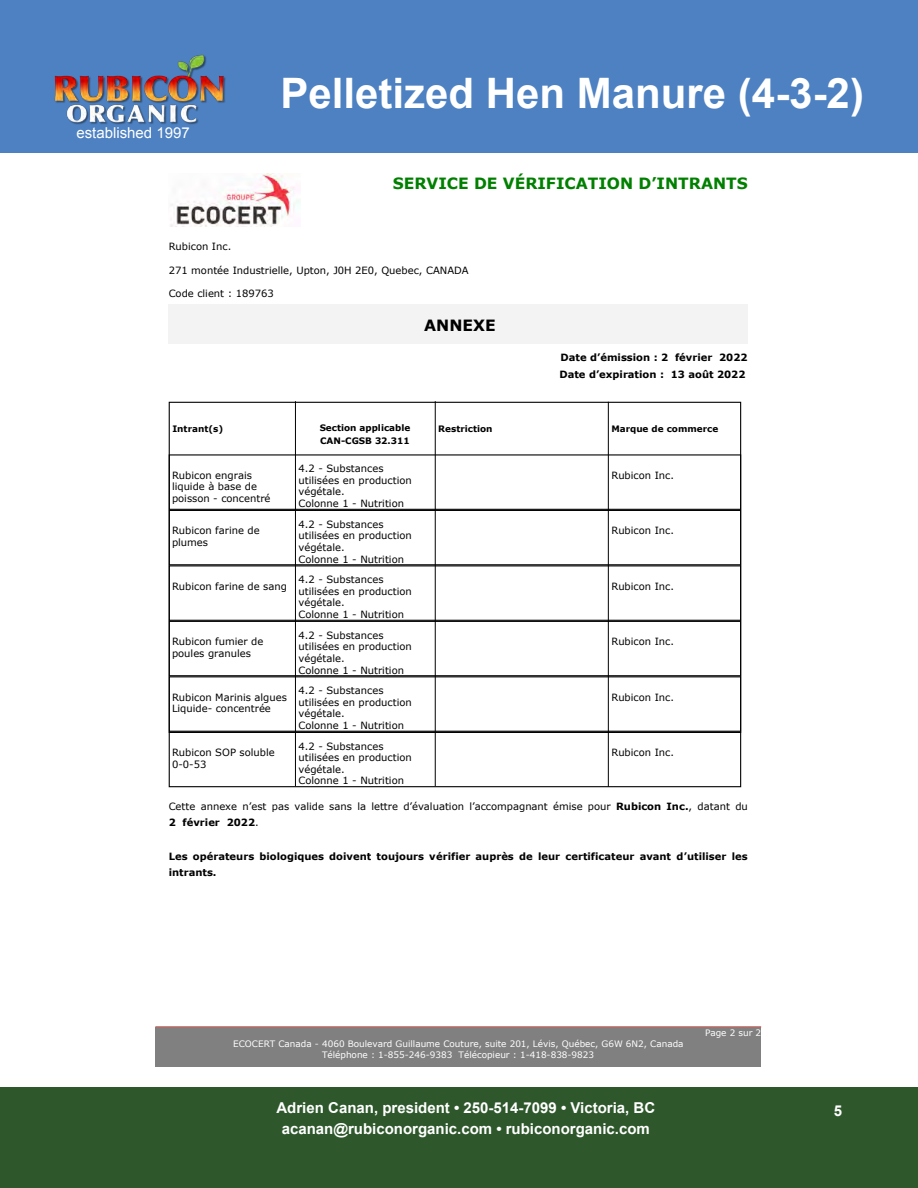
<style>
.page{position:relative;width:918px;height:1188px;background:#fff}
.page>*{position:absolute;margin:0;border:0;box-sizing:border-box;transform-origin:0 0}
.t1{font:700 42px "Arial";color:#fff}
.t2{font:700 15.6px "Verdana";color:#008000}
.t3{font:700 15.6px "Verdana";color:#000}
.t4{font:700 15px/21px "Arial";color:#fff;text-align:center}
.t5{font:15px "Arial";color:#fff}
.t6{font:10.05px/11.7px "Verdana";color:#000}
.t7{font:700 10.05px/16.8px "Verdana";color:#000}
.t8{font:8.85px/10.8px "Verdana";color:#fff;text-align:center}
.t9{font:700 8.85px/12.5px "Verdana";color:#000}
.s1{font-weight:700}
</style>
<div class="page">
<div style="left:0;top:1087px;width:918px;height:101px;background:#2e582b"></div>
<div style="left:0;top:0;width:918px;height:153px;background:#4d81c2"></div>
<img style="left:55px;top:55px;width:171px;height:70px">
<hr style="left:155px;top:1026px;width:606px;height:2px;background:#e31a0e">
<img style="left:170px;top:173px;width:130px;height:54px">
<div style="left:169px;top:304px;width:579px;height:40px;background:#f3f3f3"></div>
<div style="left:169px;top:454px;width:572px;height:56px;border:1px solid #000"></div>
<div style="left:169px;top:510px;width:572px;height:55px;border:1px solid #000"></div>
<div style="left:169px;top:565px;width:572px;height:56px;border:1px solid #000"></div>
<div style="left:169px;top:621px;width:572px;height:55px;border:1px solid #000"></div>
<div style="left:169px;top:676px;width:572px;height:56px;border:1px solid #000"></div>
<div style="left:169px;top:732px;width:572px;height:55px;border:1px solid #000"></div>
<hr style="left:295px;top:401px;width:1px;height:385px;background:#000">
<hr style="left:435px;top:401px;width:1px;height:385px;background:#000">
<hr style="left:608px;top:402px;width:1px;height:385px;background:#000">
<div style="left:155px;top:1028px;width:606px;height:39px;background:#808080"></div>
<h3 class="t5" style="left:76px;top:123px;width:115px">established 1997</h3>
<h1 class="t1" style="left:281px;top:65px;width:585px">Pelletized Hen Manure (4-3-2)</h1>
<p class="t2" style="left:393px;top:172px;width:357px">SERVICE DE VÉRIFICATION D’INTRANTS</p>
<p class="t6" style="left:169px;top:240px;width:64px">Rubicon Inc.</p>
<p class="t6" style="left:169px;top:264px;width:302px">271 montée Industrielle, Upton, J0H 2E0, Quebec, CANADA</p>
<p class="t6" style="left:169px;top:287px;width:107px">Code client : 189763</p>
<p class="t3" style="left:424px;top:314px;width:73px">ANNEXE</p>
<p class="t7" style="left:559px;top:349px;width:190px">Date d’émission : 2 février 2022<br>Date d’expiration : 13 août 2022</p>
<p class="t9" style="left:172px;top:422px;width:52px">Intrant(s)</p>
<p class="t9" style="left:320px;top:421px;width:92px">Section applicable<br>CAN-CGSB 32.311</p>
<p class="t9" style="left:438px;top:422px;width:56px">Restriction</p>
<p class="t9" style="left:611px;top:422px;width:108px">Marque de commerce</p>
<p class="t6" style="left:299px;top:463px;width:115px">4.2 - Substances utilisées en production végétale.<br>Colonne 1 - Nutrition</p>
<p class="t6" style="left:172px;top:469px;width:81px">Rubicon engrais</p>
<p class="t6" style="left:611px;top:469px;width:64px">Rubicon Inc.</p>
<p class="t6" style="left:172px;top:481px;width:100px">liquide à base de poisson - concentré</p>
<p class="t6" style="left:299px;top:518px;width:115px">4.2 - Substances utilisées en production végétale.<br>Colonne 1 - Nutrition</p>
<p class="t6" style="left:172px;top:525px;width:89px">Rubicon farine de</p>
<p class="t6" style="left:611px;top:525px;width:64px">Rubicon Inc.</p>
<p class="t6" style="left:172px;top:536px;width:38px">plumes</p>
<p class="t6" style="left:299px;top:573px;width:115px">4.2 - Substances utilisées en production végétale.<br>Colonne 1 - Nutrition</p>
<p class="t6" style="left:172px;top:580px;width:117px">Rubicon farine de sang</p>
<p class="t6" style="left:611px;top:580px;width:64px">Rubicon Inc.</p>
<p class="t6" style="left:299px;top:629px;width:115px">4.2 - Substances utilisées en production végétale.<br>Colonne 1 - Nutrition</p>
<p class="t6" style="left:172px;top:636px;width:93px">Rubicon fumier de</p>
<p class="t6" style="left:611px;top:636px;width:64px">Rubicon Inc.</p>
<p class="t6" style="left:172px;top:647px;width:80px">poules granules</p>
<p class="t6" style="left:299px;top:684px;width:115px">4.2 - Substances utilisées en production végétale.<br>Colonne 1 - Nutrition</p>
<p class="t6" style="left:172px;top:691px;width:116px">Rubicon Marinis algues</p>
<p class="t6" style="left:611px;top:691px;width:64px">Rubicon Inc.</p>
<p class="t6" style="left:172px;top:703px;width:100px">Liquide- concentrée</p>
<p class="t6" style="left:299px;top:740px;width:115px">4.2 - Substances utilisées en production végétale.<br>Colonne 1 - Nutrition</p>
<p class="t6" style="left:172px;top:747px;width:104px">Rubicon SOP soluble</p>
<p class="t6" style="left:611px;top:747px;width:64px">Rubicon Inc.</p>
<p class="t6" style="left:172px;top:758px;width:36px">0-0-53</p>
<p class="t6" style="left:169px;top:798px;width:581px;line-height:16.6px">Cette annexe n’est pas valide sans la lettre d’évaluation l’accompagnant émise pour <span class="s1">Rubicon Inc.</span>, datant du<br><span class="s1">2 février 2022</span>.</p>
<p class="t7" style="left:169px;top:847px;width:581px">Les opérateurs biologiques doivent toujours vérifier auprès de leur certificateur avant d’utiliser les intrants.</p>
<p class="t8" style="left:233px;top:1039px;width:452px">ECOCERT Canada - 4060 Boulevard Guillaume Couture, suite 201, Lévis, Québec, G6W 6N2, Canada<br>Téléphone : 1-855-246-9383 Télécopieur : 1-418-838-9823</p>
<p class="t8" style="left:705px;top:1028px;width:58px">Page 2 sur 2</p>
<h3 class="t4" style="left:276px;top:1098px;width:380px">Adrien Canan, president • 250-514-7099 • Victoria, BC acanan@rubiconorganic.com • rubiconorganic.com</h3>
<h3 class="t4" style="left:834px;top:1101px;width:10px">5</h3>
</div>
